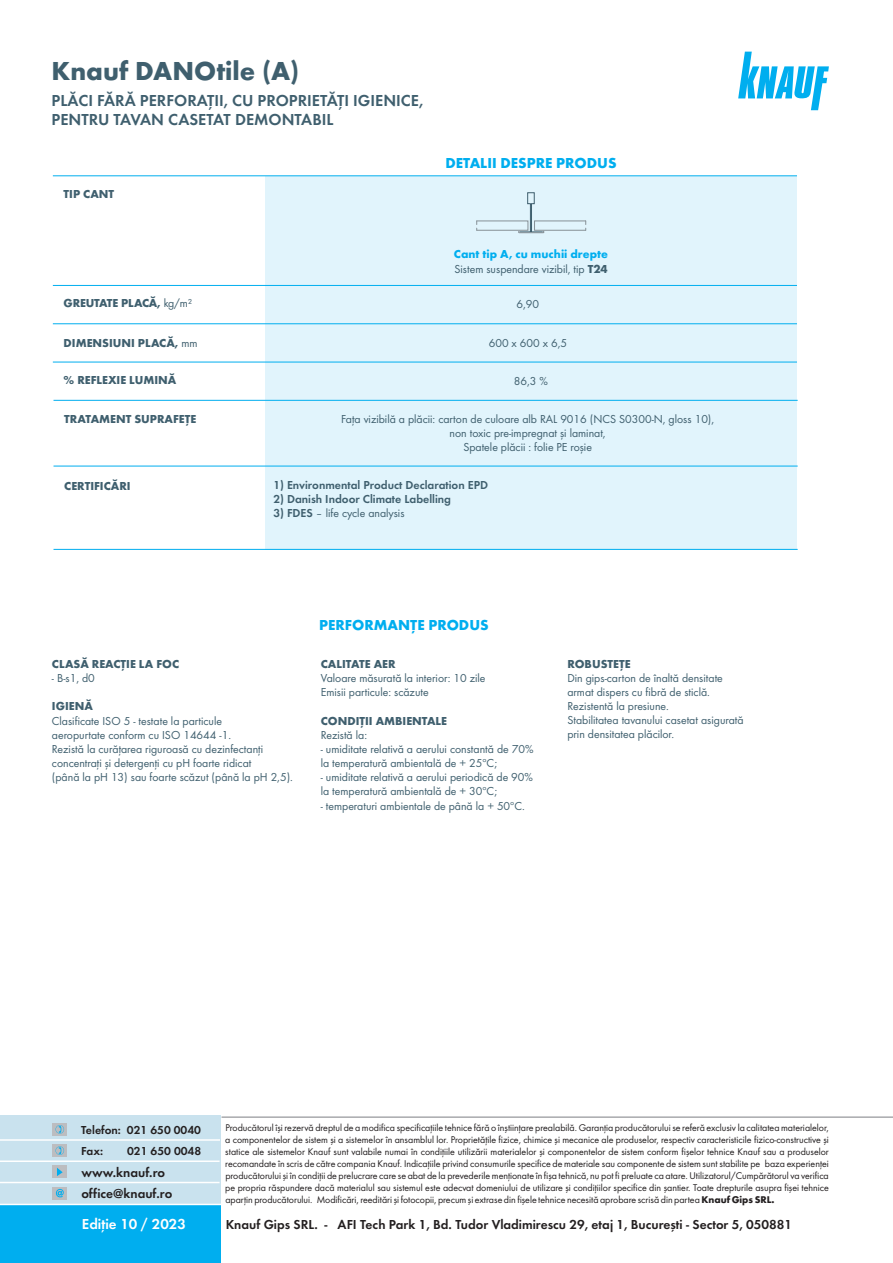
<style>
.page{position:relative;width:893px;height:1263px;background:#fff}
.page>*{position:absolute;margin:0;border:0;box-sizing:border-box;transform-origin:0 0}
.t1{font:700 27px "Futura";color:#3f5f6e}
.t2{font:16.5px/19.5px "Futura Dem";color:#3f5f6e}
.t3{font:700 15px "Futura";color:#00aeef}
.t4{font:15px "Futura Dem";color:#fff}
.t5{font:13.5px/21.1px "Futura Dem";color:#231f20}
.t6{font:12px/14.1px "Futura Boo";color:#3f5f6e}
.t7{font:700 12px "Futura";color:#3f5f6e}
.t8{font:12px "Futura Dem";color:#3f5f6e}
.t9{font:12px/20.5px "Futura Dem";color:#231f20}
.t10{font:700 12px "Futura";color:#00aeef}
.t11{font:700 12px "Futura";letter-spacing:-.02em;color:#3f5f6e}
.t12{font:10.2px/12px "Futura Boo";color:#231f20;text-align:justify}
.s1{font-family:"Futura";font-weight:700}
.s2{font-family:"Futura Boo";font-weight:400}
.s3{font-family:"Futura Dem"}
</style>
<div class="page">
<div style="left:265px;top:176px;width:532px;height:373px;background:#e1f4fc"></div>
<hr style="left:53px;top:175px;width:744px;height:1px;background:#00aeef">
<hr style="left:53px;top:285px;width:744px;height:1px;background:#00aeef">
<hr style="left:53px;top:323px;width:744px;height:1px;background:#00aeef">
<hr style="left:53px;top:362px;width:744px;height:1px;background:#00aeef">
<hr style="left:54px;top:400px;width:744px;height:1px;background:#00aeef">
<div style="left:0;top:1116px;width:221px;height:105px;background:#c9e2ee"></div>
<div style="left:52px;top:1165px;width:15px;height:13px;background:#bcbdc0"></div>
<svg style="left:57px;top:1167px;width:6px;height:9px"></svg>
<div style="left:52px;top:1187px;width:15px;height:12px;background:#bcbdc0"></div>
<svg style="left:56px;top:1189px;width:8px;height:8px"></svg>
<div style="left:52px;top:1144px;width:15px;height:13px;background:#bcbdc0"></div>
<svg style="left:56px;top:1146px;width:8px;height:9px"></svg>
<div style="left:52px;top:1123px;width:15px;height:13px;background:#bcbdc0"></div>
<svg style="left:56px;top:1125px;width:8px;height:8px"></svg>
<hr style="left:0;top:1182px;width:220px;height:1px;background:#fff">
<hr style="left:0;top:1160px;width:220px;height:2px;background:#fff">
<hr style="left:0;top:1139px;width:220px;height:2px;background:#fff">
<hr style="left:222px;top:1116px;width:671px;height:2px;background:#a8a9ad">
<div style="left:0;top:1204px;width:221px;height:59px;background:#00aeef"></div>
<hr style="left:0;top:1204px;width:221px;height:1px;background:#fff">
<hr style="left:54px;top:466px;width:744px;height:1px;background:#00aeef">
<hr style="left:54px;top:549px;width:744px;height:1px;background:#00aeef">
<svg style="left:519px;top:192px;width:24px;height:39px"></svg>
<div style="left:518px;top:231px;width:26px;height:2px;border:1px solid #869096"></div>
<div style="left:476px;top:221px;width:52px;height:9px;border:1px solid #869096"></div>
<div style="left:534px;top:221px;width:52px;height:9px;border:1px solid #869096"></div>
<svg style="left:738px;top:52px;width:91px;height:58px"></svg>
<h1 class="t1" style="left:52px;top:54px;width:249px">Knauf DANOtile (A)</h1>
<h2 class="t2" style="left:52px;top:90px;width:373px">PLĂCI FĂRĂ PERFORAŢII, CU PROPRIETĂŢI IGIENICE,<br>PENTRU TAVAN CASETAT DEMONTABIL</h2>
<p class="t7" style="left:64px;top:186px;width:52px">TIP CANT</p>
<h3 class="t3" style="left:445px;top:153px;width:173px">DETALII DESPRE PRODUS</h3>
<p class="t10" style="left:454px;top:246px;width:156px">Cant tip A, cu muchii drepte</p>
<p class="t6" style="left:454px;top:262px;width:155px">Sistem suspendare vizibil, tip <span class="s1">T24</span></p>
<p class="t11" style="left:64px;top:296px;width:130px">GREUTATE PLACĂ, <span class="s2">kg/m²</span></p>
<p class="t6" style="left:520px;top:296px;width:24px">9,20</p>
<p class="t6" style="left:516px;top:297px;width:24px">6,90</p>
<p class="t7" style="left:64px;top:335px;width:136px">DIMENSIUNI PLACĂ, <span class="s2">mm</span></p>
<p class="t6" style="left:489px;top:336px;width:80px">600 x 600 x 6,5</p>
<p class="t7" style="left:64px;top:373px;width:114px">% REFLEXIE LUMINĂ</p>
<p class="t6" style="left:514px;top:373px;width:36px">86,3 %</p>
<p class="t7" style="left:64px;top:411px;width:134px">TRATAMENT SUPRAFEŢE</p>
<p class="t6" style="left:341px;top:412px;width:375px;text-align:center">Faţa vizibilă a plăcii: carton de culoare alb RAL 9016 (NCS S0300-N, gloss 10), non toxic pre-impregnat și laminat,<br>Spatele plăcii : folie PE roșie</p>
<p class="t7" style="left:64px;top:479px;width:68px">CERTIFICĂRI</p>
<p class="t8" style="left:273px;top:478px;width:216px">1) Environmental Product Declaration EPD</p>
<p class="t8" style="left:273px;top:492px;width:179px">2) Danish Indoor Climate Labelling</p>
<p class="t6" style="left:273px;top:506px;width:133px"><span class="s3">3) FDES</span> – life cycle analysis</p>
<p class="t7" style="left:52px;top:656px;width:129px">CLASĂ REACŢIE LA FOC</p>
<p class="t6" style="left:52px;top:671px;width:44px">- B-s1, d0</p>
<p class="t7" style="left:52px;top:699px;width:42px">IGIENĂ</p>
<p class="t6" style="left:52px;top:713px;width:242px">Clasificate ISO 5 - testate la particule<br>aeropurtate conform cu ISO 14644 -1.<br>Rezistă la curăţarea riguroasă cu dezinfectanţi concentraţi și detergenţi cu pH foarte ridicat<br>(până la pH 13) sau foarte scăzut (până la pH 2,5).</p>
<h3 class="t3" style="left:319px;top:615px;width:171px">PERFORMANŢE PRODUS</h3>
<p class="t7" style="left:321px;top:656px;width:76px">CALITATE AER</p>
<p class="t6" style="left:321px;top:671px;width:166px">Valoare măsurată la interior: 10 zile<br>Emisii particule: scăzute</p>
<p class="t7" style="left:321px;top:713px;width:128px">CONDIŢII AMBIENTALE</p>
<p class="t6" style="left:321px;top:728px;width:48px">Rezistă la:</p>
<p class="t6" style="left:321px;top:742px;width:214px">- umiditate relativă a aerului constantă de 70% la temperatură ambientală de + 25ºC;</p>
<p class="t6" style="left:321px;top:770px;width:214px">- umiditate relativă a aerului periodică de 90% la temperatură ambientală de + 30ºC;</p>
<p class="t6" style="left:321px;top:798px;width:206px">- temperaturi ambientale de până la + 50ºC.</p>
<p class="t7" style="left:567px;top:656px;width:65px">ROBUSTEŢE</p>
<p class="t6" style="left:567px;top:671px;width:178px">Din gips-carton de înaltă densitate armat dispers cu fibră de sticlă.<br>Rezistentă la presiune.<br>Stabilitatea tavanului casetat asigurată prin densitatea plăcilor.</p>
<p class="t9" style="left:81px;top:1120px;width:121px">Telefon: 021 650 0040<br>Fax:</p>
<p class="t9" style="left:127px;top:1140px;width:76px">021 650 0048</p>
<h3 class="t5" style="left:81px;top:1161px;width:93px">www.knauf.ro office@knauf.ro</h3>
<h3 class="t4" style="left:82px;top:1215px;width:106px">Ediţie 10 / 2023</h3>
<p class="t12" style="left:225px;top:1121px;width:605px">Producătorul îşi rezervă dreptul de a modifica specificaţiile tehnice fără o înştiinţare prealabilă. Garanţia producătorului se referă exclusiv la calitatea materialelor, a componentelor de sistem şi a sistemelor în ansamblul lor. Proprietăţile fizice, chimice şi mecanice ale produselor, respectiv caracteristicile fizico-constructive şi statice ale sistemelor Knauf sunt valabile numai în condiţiile utilizării materialelor şi componentelor de sistem conform fişelor tehnice Knauf sau a produselor recomandate în scris de către compania Knauf. Indicaţiile privind consumurile specifice de materiale sau componente de sistem sunt stabilite pe baza experienţei producătorului şi în condiţii de prelucrare care se abat de la prevederile menţionate în fişa tehnică, nu pot fi preluate ca atare. Utilizatorul/Cumpărătorul va verifica pe propria răspundere dacă materialul sau sistemul este adecvat domeniului de utilizare şi condiţiilor specifice din şantier. Toate drepturile asupra fişei tehnice aparţin producătorului. Modificări, reeditări şi fotocopii, precum şi extrase din fişele tehnice necesită aprobare scrisă din partea <span class="s1">Knauf Gips SRL.</span></p>
<h3 class="t5" style="left:226px;top:1214px;width:568px">Knauf Gips SRL. - AFI Tech Park 1, Bd. Tudor Vladimirescu 29, etaj 1, Bucureşti - Sector 5, 050881</h3>
</div>
